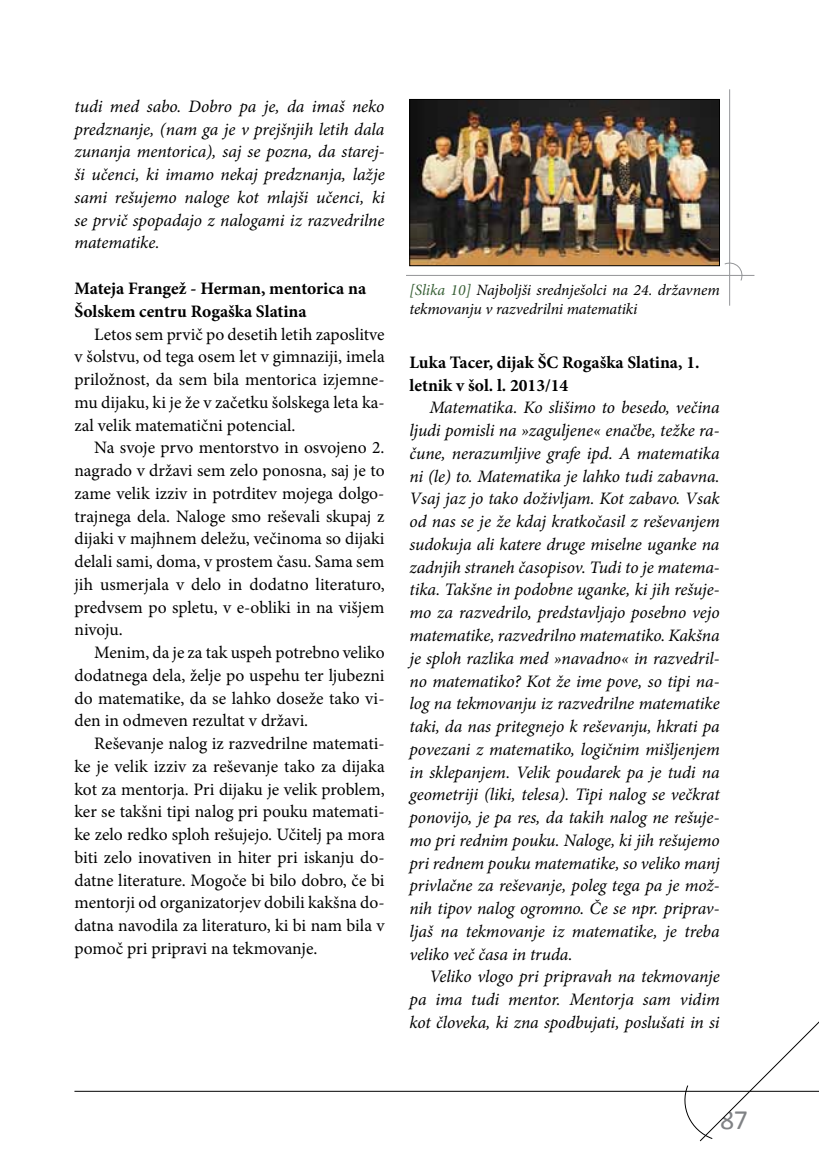
<style>
.page{position:relative;width:819px;height:1166px;background:#fff}
.page>*{position:absolute;margin:0;border:0;box-sizing:border-box;transform-origin:0 0}
.t1{font:28px "Calibri";color:#808285}
.t2{font:italic 17.5px/22.8px "Minion Pro";letter-spacing:-.005em;color:#000;text-align:justify}
.t3{font:17.5px/22.8px "Minion Pro";color:#000;text-align:justify}
.t4{font:700 17.5px/22.8px "Minion Pro";color:#000}
.t5{font:italic 15.75px/18.9px "Minion Pro";letter-spacing:-.005em;color:#000}
.s1{color:#375f35}
</style>
<div class="page">
<hr style="left:74px;top:1091px;width:745px;height:1px;background:#000">
<svg style="left:679px;top:1021px;width:140px;height:121px"></svg>
<img style="left:411px;top:101px;width:306px;height:163px">
<div style="left:409px;top:99px;width:310px;height:167px;border:1px solid #000"></div>
<hr style="left:406px;top:275px;width:348px;height:1px;background:#939598">
<hr style="left:729px;top:89px;width:1px;height:217px;background:#939598">
<svg style="left:724px;top:262px;width:19px;height:20px"></svg>
<p class="t2" style="left:74px;top:95px;width:312px">tudi med sabo. Dobro pa je, da imaš neko predznanje, (nam ga je v prejšnjih letih dala zunanja mentorica), saj se pozna, da starej&shy;ši učenci, ki imamo nekaj predznanja, lažje sami rešujemo naloge kot mlajši učenci, ki se prvič spopadajo z nalogami iz razvedrilne matematike.</p>
<p class="t4" style="left:74px;top:277px;width:293px">Mateja Frangež - Herman, mentorica na<br>Šolskem centru Rogaška Slatina</p>
<p class="t3" style="left:74px;top:323px;width:312px;text-indent:20px">Letos sem prvič po desetih letih zaposlitve v šolstvu, od tega osem let v gimnaziji, imela priložnost, da sem bila mentorica izjemne&shy;mu dijaku, ki je že v začetku šolskega leta ka&shy;zal velik matematični potencial.</p>
<p class="t3" style="left:74px;top:436px;width:312px;text-indent:20px">Na svoje prvo mentorstvo in osvojeno 2. nagrado v državi sem zelo ponosna, saj je to zame velik izziv in potrditev mojega dolgo&shy;trajnega dela. Naloge smo reševali skupaj z dijaki v majhnem deležu, večinoma so dijaki delali sami, doma, v prostem času. Sama sem jih usmerjala v delo in dodatno literaturo, predvsem po spletu, v e-obliki in na višjem nivoju.</p>
<p class="t3" style="left:74px;top:641px;width:312px;text-indent:20px">Menim, da je za tak uspeh potrebno veliko dodatnega dela, želje po uspehu ter ljubezni do matematike, da se lahko doseže tako vi&shy;den in odmeven rezultat v državi.</p>
<p class="t3" style="left:74px;top:732px;width:312px;text-indent:20px">Reševanje nalog iz razvedrilne matemati&shy;ke je velik izziv za reševanje tako za dijaka kot za mentorja. Pri dijaku je velik problem, ker se takšni tipi nalog pri pouku matemati&shy;ke zelo redko sploh rešujejo. Učitelj pa mora biti zelo inovativen in hiter pri iskanju do&shy;datne literature. Mogoče bi bilo dobro, če bi mentorji od organizatorjev dobili kakšna do&shy;datna navodila za literaturo, ki bi nam bila v pomoč pri pripravi na tekmovanje.</p>
<p class="t5" style="left:409px;top:280px;width:312px"><span class="s1">[Slika 10]</span> Najboljši srednješolci na 24. državnem tekmovanju v razvedrilni matematiki</p>
<p class="t4" style="left:409px;top:351px;width:291px">Luka Tacer, dijak ŠC Rogaška Slatina, 1. letnik v šol. l. 2013/14</p>
<p class="t2" style="left:409px;top:396px;width:312px;text-indent:20px">Matematika. Ko slišimo to besedo, večina ljudi pomisli na »zaguljene« enačbe, težke ra&shy;čune, nerazumljive grafe ipd. A matematika ni (le) to. Matematika je lahko tudi zabavna.<br>Vsaj jaz jo tako doživljam. Kot zabavo. Vsak od nas se je že kdaj kratkočasil z reševanjem sudokuja ali katere druge miselne uganke na zadnjih straneh časopisov. Tudi to je matema&shy;tika. Takšne in podobne uganke, ki jih rešuje&shy;mo za razvedrilo, predstavljajo posebno vejo matematike, razvedrilno matematiko. Kakšna je sploh razlika med »navadno« in razvedril&shy;no matematiko? Kot že ime pove, so tipi na&shy;log na tekmovanju iz razvedrilne matematike taki, da nas pritegnejo k reševanju, hkrati pa povezani z matematiko, logičnim mišljenjem in sklepanjem. Velik poudarek pa je tudi na geometriji (liki, telesa). Tipi nalog se večkrat ponovijo, je pa res, da takih nalog ne rešuje&shy;mo pri rednim pouku. Naloge, ki jih rešujemo pri rednem pouku matematike, so veliko manj privlačne za reševanje, poleg tega pa je mož&shy;nih tipov nalog ogromno. Če se npr. priprav&shy;ljaš na tekmovanje iz matematike, je treba veliko več časa in truda.</p>
<p class="t2" style="left:409px;top:965px;width:312px;text-indent:20px">Veliko vlogo pri pripravah na tekmovanje pa ima tudi mentor. Mentorja sam vidim kot človeka, ki zna spodbujati, poslušati in si</p>
<h1 class="t1" style="left:720px;top:1102px;width:29px">87</h1>
</div>
